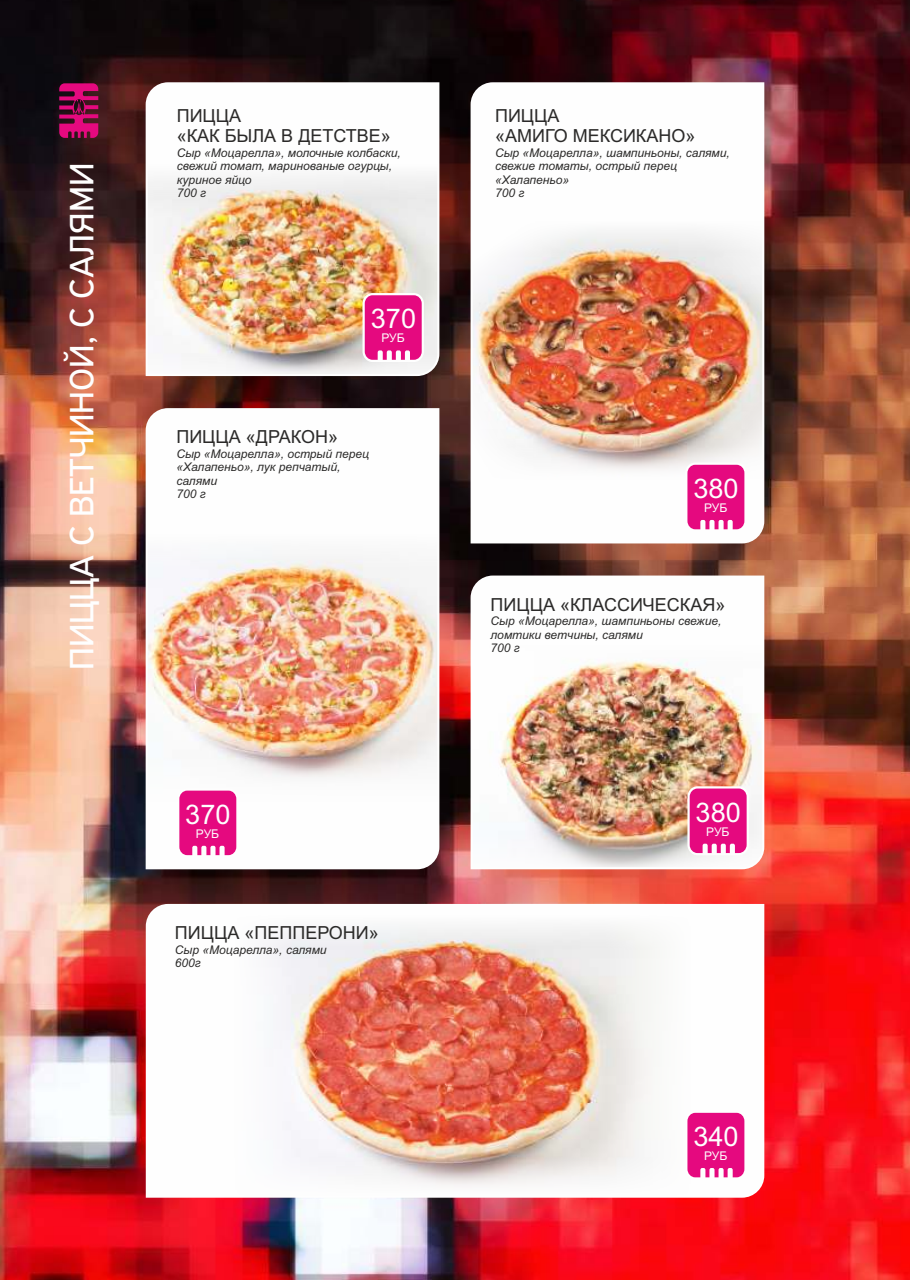
<style>
.page{position:relative;width:910px;height:1280px;background:#fff}
.page>*{position:absolute;margin:0;border:0;box-sizing:border-box;transform-origin:0 0}
.t1{font:36px "PF Highway Sans Pro";color:#fefefe}
.t2{font:27.15px "Arial";color:#fefefe}
.t3{font:18px/20.1px "Arial";color:#2b2a29}
.t4{font:italic 12px/13.4px "Arial";color:#2b2a29}
.t5{font:12px "Arial";letter-spacing:-.01em;color:#fefefe}
</style>
<div class="page">
<img style="left:0;top:0;width:910px;height:1280px">
<svg style="left:59px;top:83px;width:39px;height:55px"></svg>
<img style="left:145px;top:407px;width:295px;height:463px">
<svg style="left:177px;top:788px;width:62px;height:69px"></svg>
<img style="left:469px;top:574px;width:296px;height:296px">
<svg style="left:687px;top:786px;width:62px;height:69px"></svg>
<img style="left:469px;top:81px;width:296px;height:463px">
<svg style="left:685px;top:462px;width:62px;height:69px"></svg>
<img style="left:145px;top:903px;width:620px;height:296px">
<svg style="left:685px;top:1110px;width:62px;height:69px"></svg>
<img style="left:145px;top:81px;width:295px;height:296px">
<svg style="left:362px;top:293px;width:62px;height:69px"></svg>
<h1 class="t1" style="left:67px;top:670px;width:509px;rotate:-90deg">ПИЦЦА С ВЕТЧИНОЙ, С САЛЯМИ</h1>
<h3 class="t3" style="left:177px;top:107px;width:216px">ПИЦЦА<br>«КАК БЫЛА В ДЕТСТВЕ»</h3>
<p class="t4" style="left:177px;top:147px;width:226px">Сыр «Моцарелла», молочные колбаски, свежий томат, маринованые огурцы, куриное яйцо<br>700 г</p>
<h2 class="t2" style="left:371px;top:309px;width:47px">370</h2>
<p class="t5" style="left:381px;top:334px;width:25px">РУБ</p>
<h3 class="t3" style="left:176px;top:428px;width:163px">ПИЦЦА «ДРАКОН»</h3>
<p class="t4" style="left:176px;top:448px;width:194px">Сыр «Моцарелла», острый перец «Халапеньо», лук репчатый, салями<br>700 г</p>
<h2 class="t2" style="left:185px;top:804px;width:47px">370</h2>
<p class="t5" style="left:196px;top:829px;width:25px">РУБ</p>
<h3 class="t3" style="left:175px;top:925px;width:205px">ПИЦЦА «ПЕППЕРОНИ»</h3>
<p class="t4" style="left:175px;top:944px;width:153px">Сыр «Моцарелла», салями<br>600г</p>
<h3 class="t3" style="left:495px;top:107px;width:202px">ПИЦЦА<br>«АМИГО МЕКСИКАНО»</h3>
<p class="t4" style="left:495px;top:147px;width:236px">Сыр «Моцарелла», шампиньоны, салями, свежие томаты, острый перец «Халапеньо»<br>700 г</p>
<h2 class="t2" style="left:693px;top:478px;width:47px">380</h2>
<p class="t5" style="left:704px;top:503px;width:25px">РУБ</p>
<h3 class="t3" style="left:491px;top:596px;width:236px">ПИЦЦА «КЛАССИЧЕСКАЯ»</h3>
<p class="t4" style="left:491px;top:615px;width:232px">Сыр «Моцарелла», шампиньоны свежие, ломтики ветчины, салями<br>700 г</p>
<h2 class="t2" style="left:696px;top:802px;width:47px">380</h2>
<p class="t5" style="left:706px;top:827px;width:25px">РУБ</p>
<h2 class="t2" style="left:693px;top:1126px;width:47px">340</h2>
<p class="t5" style="left:704px;top:1151px;width:25px">РУБ</p>
</div>
